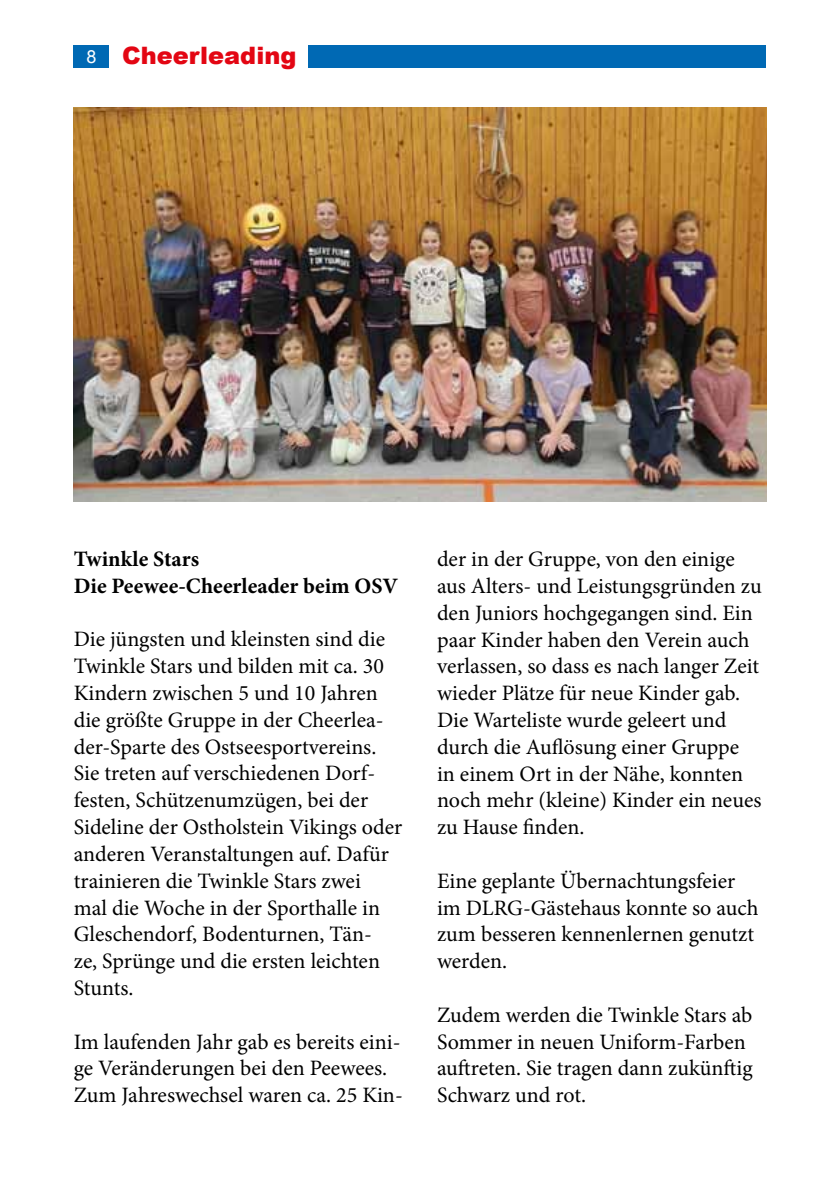
<style>
.page{position:relative;width:840px;height:1191px;background:#fff}
.page>*{position:absolute;margin:0;border:0;box-sizing:border-box;transform-origin:0 0}
.t1{font:900 24px "Arial";color:#e30613}
.t2{font:22px/26.8px "Minion Pro";color:#000}
.t3{font:700 22px/26.8px "Minion Pro";color:#000}
.t4{font:18px "Arial";color:#fff}
</style>
<div class="page">
<div style="left:74px;top:45px;width:691px;height:23px;background:#0069b4"></div>
<img style="left:74px;top:108px;width:691px;height:394px">
<div style="left:109px;top:43px;width:15px;height:31px;background:#fff"></div>
<div style="left:122px;top:43px;width:186px;height:36px;background:#fff"></div>
<p class="t4" style="left:87px;top:45px;width:12px">8</p>
<p class="t1" style="left:122px;top:38px;width:176px">Cheerleading</p>
<p class="t3" style="left:74px;top:545px;width:326px">Twinkle Stars<br>Die Peewee-Cheerleader beim OSV</p>
<p class="t2" style="left:74px;top:626px;width:330px">Die jüngsten und kleinsten sind die Twinkle Stars und bilden mit ca. 30<br>Kindern zwischen 5 und 10 Jahren die größte Gruppe in der Cheerlea&shy;der-Sparte des Ostseesportvereins.<br>Sie treten auf verschiedenen Dorf&shy;festen, Schützenumzügen, bei der Sideline der Ostholstein Vikings oder anderen Veranstaltungen auf. Dafür trainieren die Twinkle Stars zwei<br>mal die Woche in der Sporthalle in Gleschendorf, Bodenturnen, Tän-<br>ze, Sprünge und die ersten leichten Stunts.</p>
<p class="t2" style="left:74px;top:1028px;width:330px">Im laufenden Jahr gab es bereits eini&shy;ge Veränderungen bei den Peewees.<br>Zum Jahreswechsel waren ca. 25 Kin-</p>
<p class="t2" style="left:437px;top:546px;width:326px">der in der Gruppe, von den einige aus Alters- und Leistungsgründen zu den Juniors hochgegangen sind. Ein paar Kinder haben den Verein auch verlassen, so dass es nach langer Zeit wieder Plätze für neue Kinder gab.<br>Die Warteliste wurde geleert und durch die Auflösung einer Gruppe in einem Ort in der Nähe, konnten noch mehr (kleine) Kinder ein neues zu Hause finden.</p>
<p class="t2" style="left:437px;top:867px;width:323px">Eine geplante Übernachtungsfeier im DLRG-Gästehaus konnte so auch zum besseren kennenlernen genutzt werden.</p>
<p class="t2" style="left:437px;top:1001px;width:317px">Zudem werden die Twinkle Stars ab<br>Sommer in neuen Uniform-Farben auftreten. Sie tragen dann zukünftig<br>Schwarz und rot.</p>
</div>
